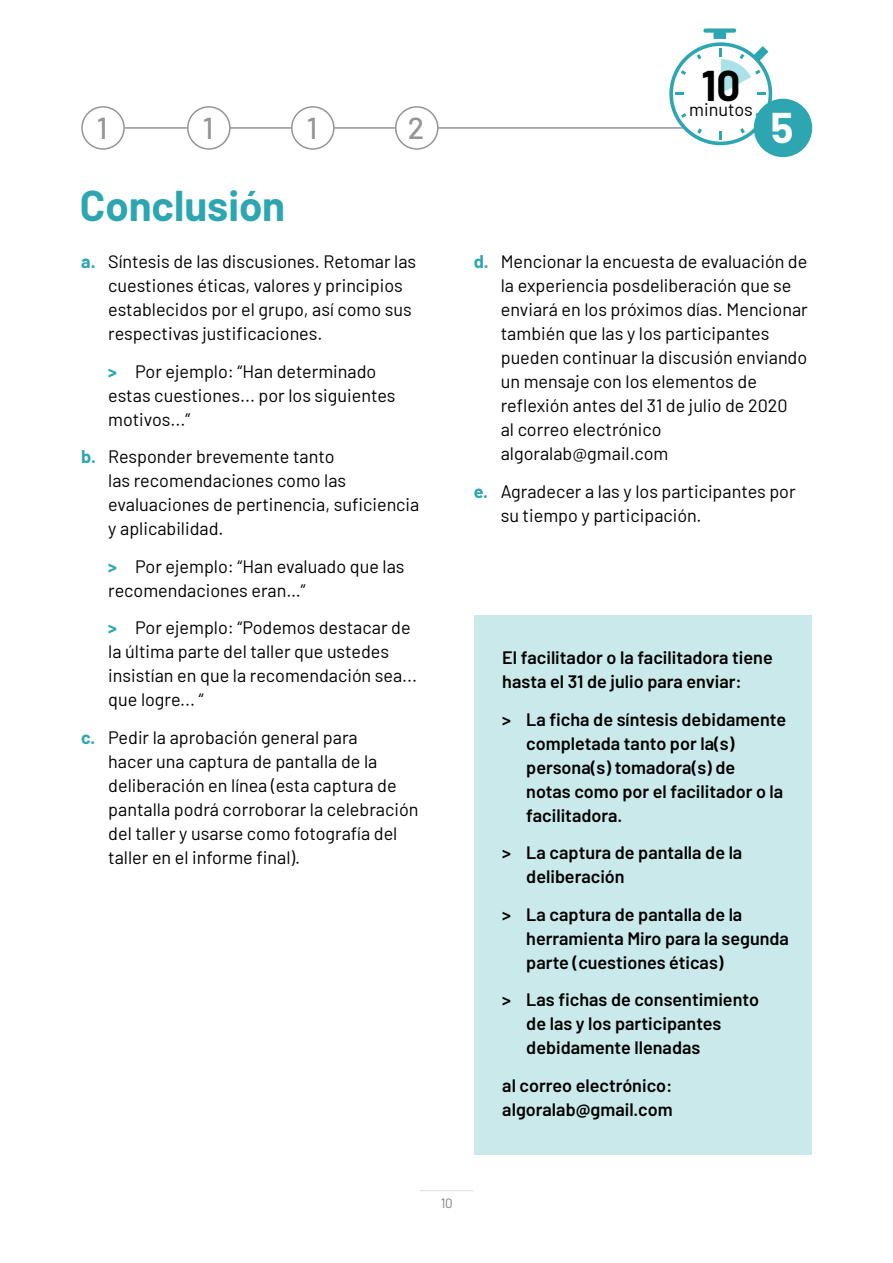
<style>
.page{position:relative;width:893px;height:1263px;background:#fff}
.page>*{position:absolute;margin:0;border:0;box-sizing:border-box;transform-origin:0 0}
.t1{font:700 42px "Barlow";color:#2da6b1}
.t2{font:700 42px "Barlow";color:#000}
.t3{font:700 42px "Barlow";color:#fff}
.t4{font:500 30.3px "Barlow";color:#939598}
.t5{font:18px/24px "Barlow";color:#000}
.t6{font:600 18px/24px "Barlow";color:#000}
.t7{font:13.5px "Barlow";color:#808285}
.s1{font-weight:700;color:#2da6b1}
</style>
<div class="page">
<div style="left:474px;top:615px;width:338px;height:539px;background:#c9e9ea"></div>
<div style="left:713px;top:30px;width:13px;height:9px;background:#2da6b1"></div>
<div style="left:705px;top:28px;width:29px;height:5px;background:#2da6b1"></div>
<svg style="left:669px;top:42px;width:103px;height:103px"></svg>
<hr style="left:125px;top:127px;width:558px;height:2px;background:#939598">
<div style="left:81px;top:106px;width:44px;height:44px;border:2px solid #939598;border-radius:50%"></div>
<div style="left:188px;top:107px;width:42px;height:42px;background:#fff;border-radius:50%"></div>
<div style="left:187px;top:106px;width:44px;height:44px;border:2px solid #939598;border-radius:50%"></div>
<div style="left:292px;top:107px;width:42px;height:42px;background:#fff;border-radius:50%"></div>
<div style="left:291px;top:106px;width:44px;height:44px;border:2px solid #939598;border-radius:50%"></div>
<div style="left:396px;top:107px;width:42px;height:42px;background:#fff;border-radius:50%"></div>
<div style="left:395px;top:106px;width:44px;height:44px;border:2px solid #939598;border-radius:50%"></div>
<div style="left:754px;top:99px;width:58px;height:58px;background:#2da6b1;border-radius:50%"></div>
<hr style="left:419px;top:1190px;width:54px;height:1px;background:#dcddde">
<h1 class="t2" style="left:702px;top:54px;width:40px">10</h1>
<p class="t5" style="left:689px;top:96px;width:65px">minutos</p>
<h2 class="t4" style="left:97px;top:106px;width:12px">1</h2>
<h2 class="t4" style="left:203px;top:106px;width:12px">1</h2>
<h2 class="t4" style="left:307px;top:106px;width:12px">1</h2>
<h2 class="t4" style="left:408px;top:106px;width:18px">2</h2>
<h1 class="t3" style="left:771px;top:97px;width:24px">5</h1>
<h1 class="t1" style="left:80px;top:175px;width:207px">Conclusión</h1>
<p class="t5" style="left:108px;top:249px;width:310px;text-indent:-27px"><span class="s1">a.</span> Síntesis de las discusiones. Retomar las cuestiones éticas, valores y principios establecidos por el grupo, así como sus respectivas justificaciones.</p>
<p class="t5" style="left:108px;top:358px;width:289px"><span class="s1">&gt;</span> Por ejemplo: “Han determinado estas cuestiones... por los siguientes motivos...”</p>
<p class="t5" style="left:108px;top:444px;width:313px;text-indent:-27px"><span class="s1">b.</span> Responder brevemente tanto<br>las recomendaciones como las evaluaciones de pertinencia, suficiencia y aplicabilidad.</p>
<p class="t5" style="left:108px;top:553px;width:298px"><span class="s1">&gt;</span> Por ejemplo: “Han evaluado que las recomendaciones eran…”</p>
<p class="t5" style="left:108px;top:614px;width:311px"><span class="s1">&gt;</span> Por ejemplo: “Podemos destacar de la última parte del taller que ustedes insistían en que la recomendación sea... que logre... “</p>
<p class="t5" style="left:108px;top:724px;width:312px;text-indent:-27px"><span class="s1">c.</span> Pedir la aprobación general para<br>hacer una captura de pantalla de la deliberación en línea (esta captura de pantalla podrá corroborar la celebración del taller y usarse como fotografía del taller en el informe final).</p>
<p class="t5" style="left:501px;top:248px;width:309px;text-indent:-27px"><span class="s1">d.</span> Mencionar la encuesta de evaluación de la experiencia posdeliberación que se enviará en los próximos días. Mencionar también que las y los participantes pueden continuar la discusión enviando un mensaje con los elementos de reflexión antes del 31 de julio de 2020<br>al correo electrónico algoralab@gmail.com</p>
<p class="t5" style="left:501px;top:478px;width:296px;text-indent:-27px"><span class="s1">e.</span> Agradecer a las y los participantes por su tiempo y participación.</p>
<p class="t6" style="left:502px;top:644px;width:272px">El facilitador o la facilitadora tiene hasta el 31 de julio para enviar:</p>
<p class="t6" style="left:526px;top:706px;width:261px;text-indent:-24px">&gt; La ficha de síntesis debidamente completada tanto por la(s) persona(s) tomadora(s) de<br>notas como por el facilitador o la facilitadora.</p>
<p class="t6" style="left:526px;top:839px;width:218px;text-indent:-24px">&gt; La captura de pantalla de la deliberación</p>
<p class="t6" style="left:526px;top:901px;width:264px;text-indent:-24px">&gt; La captura de pantalla de la herramienta Miro para la segunda parte (cuestiones éticas)</p>
<p class="t6" style="left:526px;top:986px;width:234px;text-indent:-24px">&gt; Las fichas de consentimiento de las y los participantes debidamente llenadas</p>
<p class="t6" style="left:502px;top:1072px;width:172px">al correo electrónico: algoralab@gmail.com</p>
<p class="t7" style="left:440px;top:1193px;width:14px">10</p>
</div>
